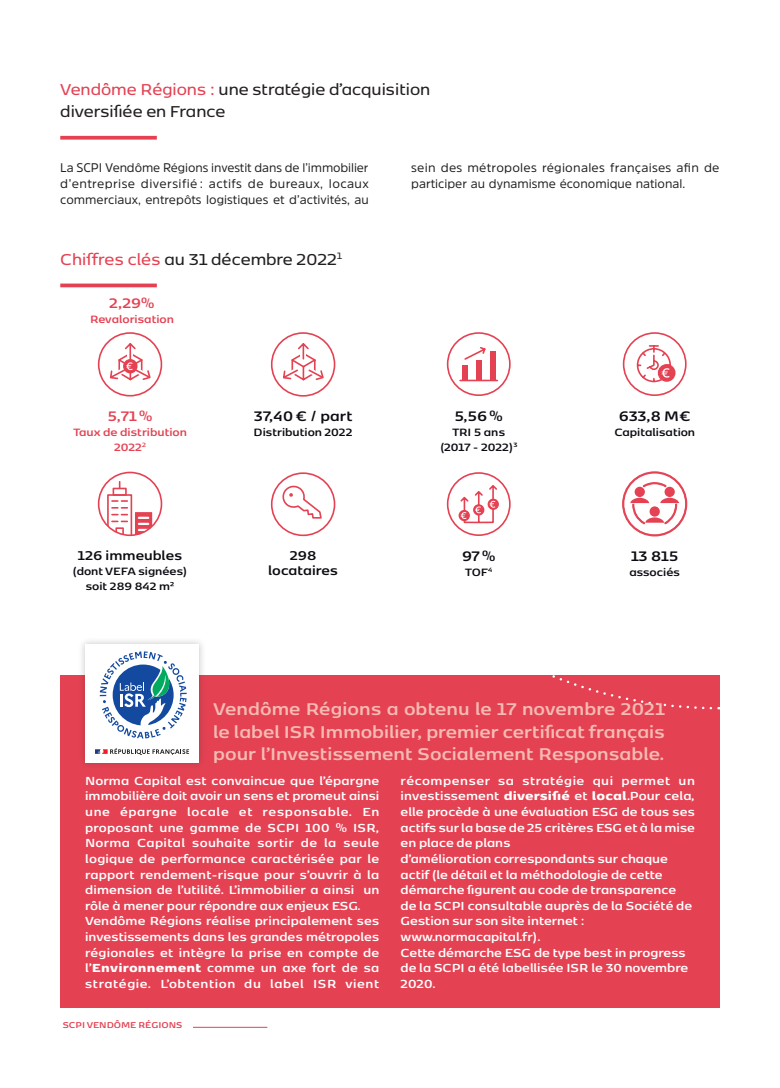
<style>
.page{position:relative;width:780px;height:1088px;background:#fff}
.page>*{position:absolute;margin:0;border:0;box-sizing:border-box;transform-origin:0 0}
.t1{font:700 20px/22.5px "Kobenhavn Sans";letter-spacing:.005em;color:#f5bbb3;text-align:justify}
.t2{font:600 18.62px/22.2px "Kobenhavn Sans";color:#231f20}
.t3{font:700 16.25px "Kobenhavn Sans";color:#0b0b12}
.t4{font:700 16.25px "Kobenhavn Sans";color:#e44253}
.t5{font:700 15px/15px "Kobenhavn Sans";color:#0b0b12;text-align:center}
.t6{font:700 13.75px/15.6px "Kobenhavn Sans";color:#fff;text-align:justify}
.t7{font:12.5px/16.2px "Amsi Pro";color:#231f20;text-align:justify}
.t8{font:700 12.5px/15px "Kobenhavn Sans";color:#0b0b12;text-align:center}
.t9{font:700 12.5px/15px "Kobenhavn Sans";color:#e44253;text-align:center}
.t10{font:700 10px "Kobenhavn Sans";color:#e44253}
.s1{color:#e44253}
.s2{font-weight:900}
</style>
<div class="page">
<hr style="left:193px;top:1027px;width:74px;height:1px;background:#e44253">
<div style="left:60px;top:675px;width:659px;height:332px;background:#e44253"></div>
<svg style="left:552px;top:675px;width:167px;height:35px"></svg>
<svg style="left:60px;top:136px;width:97px;height:4px"></svg>
<hr style="left:60px;top:284px;width:97px;height:3px;background:#e44253">
<div style="left:271px;top:472px;width:64px;height:64px;border:2px solid #e44253;border-radius:50%"></div>
<svg style="left:279px;top:483px;width:43px;height:36px"></svg>
<div style="left:113px;top:488px;width:14px;height:8px;border:2px solid #e44253"></div>
<svg style="left:107px;top:494px;width:45px;height:41px"></svg>
<div style="left:98px;top:472px;width:64px;height:64px;border:2px solid #e44253;border-radius:50%"></div>
<div style="left:447px;top:472px;width:63px;height:64px;border:2px solid #e44253;border-radius:50%"></div>
<svg style="left:459px;top:485px;width:39px;height:39px"></svg>
<svg style="left:622px;top:471px;width:65px;height:65px"></svg>
<div style="left:447px;top:332px;width:63px;height:64px;border:2px solid #e44253;border-radius:50%"></div>
<svg style="left:459px;top:347px;width:40px;height:35px"></svg>
<div style="left:622px;top:332px;width:64px;height:64px;border:2px solid #e44253;border-radius:50%"></div>
<div style="left:657px;top:364px;width:18px;height:18px;background:#e44253;border-radius:50%"></div>
<svg style="left:636px;top:345px;width:35px;height:38px"></svg>
<div style="left:271px;top:332px;width:64px;height:65px;border:2px solid #e44253;border-radius:50%"></div>
<svg style="left:282px;top:341px;width:43px;height:40px"></svg>
<div style="left:98px;top:332px;width:64px;height:64px;border:2px solid #e44253;border-radius:50%"></div>
<svg style="left:109px;top:341px;width:43px;height:40px"></svg>
<div style="left:78px;top:637px;width:128px;height:132px;background:#231f20;opacity:.24"></div>
<div style="left:85px;top:644px;width:114px;height:118px;background:#fff"></div>
<svg style="left:95px;top:748px;width:94px;height:7px"></svg>
<svg style="left:100px;top:651px;width:87px;height:87px"></svg>
<p class="t2" style="left:60px;top:77px;width:371px"><span class="s1">Vendôme Régions :</span> une stratégie d’acquisition diversifiée en France</p>
<p class="t7" style="left:60px;top:159px;width:310px">La SCPI Vendôme Régions investit dans de l’immobilier d’entreprise diversifié : actifs de bureaux, locaux commerciaux, entrepôts logistiques et d’activités, au</p>
<p class="t7" style="left:411px;top:159px;width:310px">sein des métropoles régionales françaises afin de participer au dynamisme économique national.</p>
<p class="t2" style="left:60px;top:247px;width:283px"><span class="s1">Chiffres clés</span> au 31 décembre 2022<sup>1</sup></p>
<p class="t4" style="left:109px;top:291px;width:47px">2,29%</p>
<p class="t9" style="left:90px;top:310px;width:85px">Revalorisation</p>
<p class="t4" style="left:108px;top:404px;width:46px">5,71 %</p>
<p class="t9" style="left:73px;top:424px;width:115px">Taux de distribution<br>2022<sup>2</sup></p>
<p class="t5" style="left:78px;top:547px;width:106px">126 immeubles</p>
<p class="t8" style="left:73px;top:563px;width:116px">(dont VEFA signées) soit 289 842 m²</p>
<p class="t3" style="left:254px;top:404px;width:100px">37,40 € / part</p>
<p class="t8" style="left:253px;top:424px;width:100px">Distribution 2022</p>
<p class="t3" style="left:454px;top:404px;width:50px">5,56 %</p>
<p class="t8" style="left:440px;top:424px;width:79px">TRI 5 ans (2017 - 2022)<sup>3</sup></p>
<p class="t3" style="left:618px;top:404px;width:73px">633,8 M€</p>
<p class="t8" style="left:614px;top:424px;width:82px">Capitalisation</p>
<p class="t3" style="left:462px;top:544px;width:35px">97 %</p>
<p class="t8" style="left:465px;top:564px;width:28px">TOF<sup>4</sup></p>
<p class="t5" style="left:268px;top:547px;width:71px">298 locataires</p>
<p class="t3" style="left:631px;top:544px;width:49px">13 815</p>
<p class="t8" style="left:629px;top:564px;width:52px">associés</p>
<p class="t1" style="left:213px;top:696px;width:453px">Vendôme Régions a obtenu le 17 novembre 2021 le label ISR Immobilier, premier certificat français pour l’Investissement Socialement Responsable.</p>
<p class="t6" style="left:85px;top:772px;width:296px">Norma Capital est convaincue que l’épargne immobilière doit avoir un sens et promeut ainsi une épargne locale et responsable. En proposant une gamme de SCPI 100 % ISR, Norma Capital souhaite sortir de la seule logique de performance caractérisée par le rapport rendement-risque pour s’ouvrir à la dimension de l’utilité. L’immobilier a ainsi un rôle à mener pour répondre aux enjeux ESG.</p>
<p class="t6" style="left:85px;top:912px;width:296px">Vendôme Régions réalise principalement ses investissements dans les grandes métropoles régionales et intègre la prise en compte de l’<span class="s2">Environnement</span> comme un axe fort de sa stratégie. L’obtention du label ISR vient</p>
<p class="t10" style="left:63px;top:1018px;width:121px">SCPI VENDÔME RÉGIONS</p>
<p class="t6" style="left:400px;top:772px;width:296px">récompenser sa stratégie qui permet un investissement <span class="s2">diversifié</span> et <span class="s2">local</span>.Pour cela, elle procède à une évaluation ESG de tous ses actifs sur la base de 25 critères ESG et à la mise en place de plans</p>
<p class="t6" style="left:400px;top:850px;width:269px">d’amélioration correspondants sur chaque</p>
<p class="t6" style="left:400px;top:865px;width:263px">actif (le détail et la méthodologie de cette</p>
<p class="t6" style="left:400px;top:881px;width:277px">démarche figurent au code de transparence</p>
<p class="t6" style="left:400px;top:897px;width:293px">de la SCPI consultable auprès de la Société de</p>
<p class="t6" style="left:400px;top:912px;width:185px">Gestion sur son site internet :</p>
<p class="t6" style="left:400px;top:928px;width:142px">www.normacapital.fr).</p>
<p class="t6" style="left:400px;top:943px;width:286px">Cette démarche ESG de type best in progress</p>
<p class="t6" style="left:400px;top:959px;width:289px">de la SCPI a été labellisée ISR le 30 novembre</p>
<p class="t6" style="left:400px;top:975px;width:37px">2020.</p>
</div>
